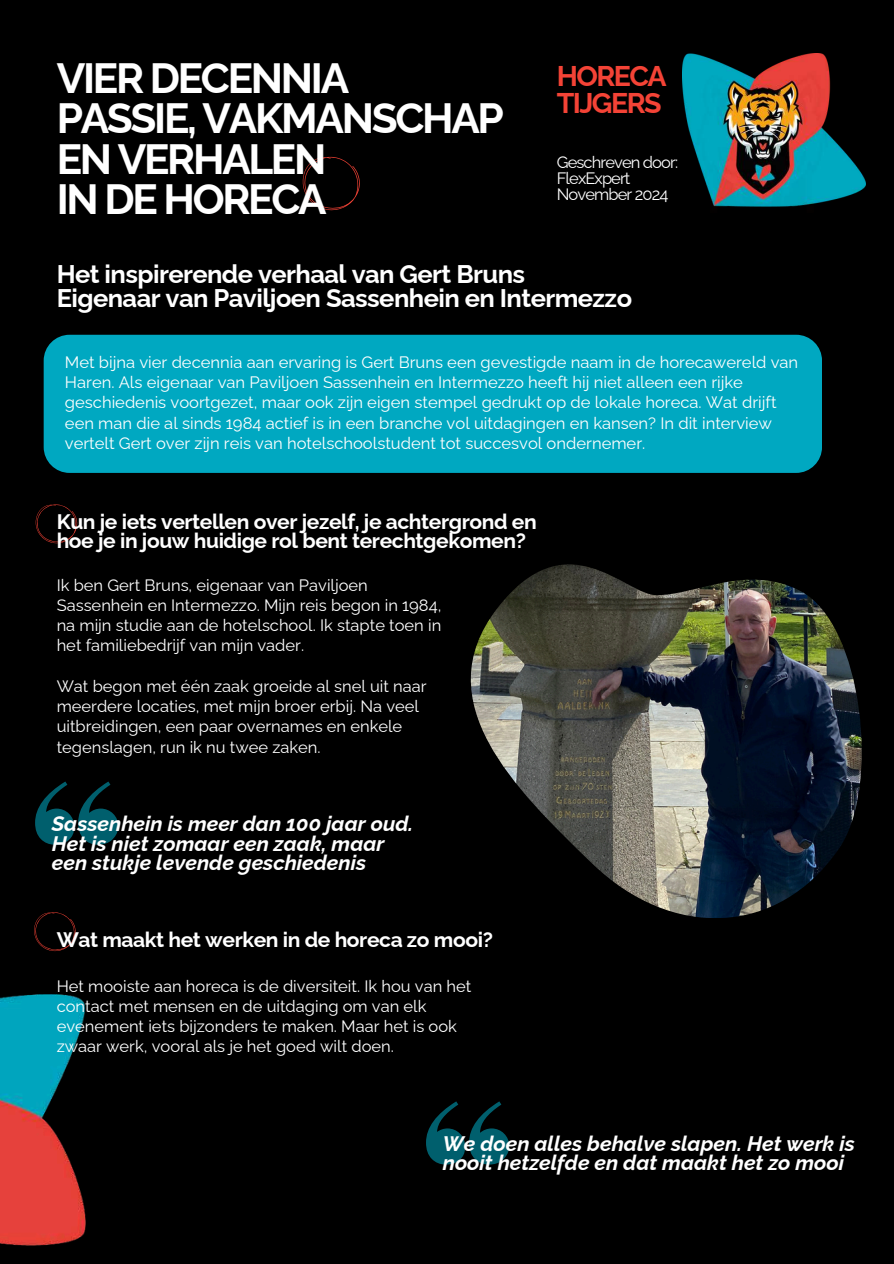
<style>
.page{position:relative;width:894px;height:1264px;background:#fff}
.page>*{position:absolute;margin:0;border:0;box-sizing:border-box;transform-origin:0 0}
.t1{font:700 42.3px/40.3px "Raleway";letter-spacing:-.055em;color:#fff}
.t2{font:700 28.5px/27px "Raleway";letter-spacing:-.055em;color:#f44336}
.t3{font:700 25.5px/23.7px "Raleway";letter-spacing:-.02em;color:#fff}
.t4{font:italic 700 21px/19.2px "Raleway";color:#fff}
.t5{font:700 21px/19.2px "Raleway";letter-spacing:-.02em;color:#fff}
.t6{font:16.5px/20.2px "Raleway";color:#fff}
.t7{font:16.5px/15.8px "Raleway";letter-spacing:-.055em;color:#fff}
</style>
<div class="page">
<div style="left:0;top:0;width:893px;height:1263px;background:#000"></div>
<div style="left:44px;top:335px;width:777px;height:138px;background:#00a8c1;border-radius:26px"></div>
<svg style="left:302px;top:157px;width:58px;height:53px"></svg>
<img style="left:0;top:951px;width:86px;height:295px">
<svg style="left:35px;top:504px;width:42px;height:39px"></svg>
<img style="left:470px;top:564px;width:391px;height:353px">
<img style="left:682px;top:54px;width:182px;height:153px">
<svg style="left:426px;top:1101px;width:83px;height:63px"></svg>
<svg style="left:34px;top:912px;width:42px;height:39px"></svg>
<svg style="left:35px;top:781px;width:83px;height:63px"></svg>
<h1 class="t1" style="left:57px;top:53px;width:448px">VIER DECENNIA<br>PASSIE, VAKMANSCHAP<br>EN VERHALEN<br>IN DE HORECA</h1>
<h2 class="t2" style="left:556px;top:59px;width:111px">HORECA<br>TIJGERS</h2>
<p class="t7" style="left:556px;top:153px;width:123px">Geschreven door:<br>FlexExpert<br>November 2024</p>
<h3 class="t3" style="left:57px;top:259px;width:576px">Het inspirerende verhaal van Gert Bruns<br>Eigenaar van Paviljoen Sassenhein en Intermezzo</h3>
<p class="t6" style="left:65px;top:350px;width:734px">Met bijna vier decennia aan ervaring is Gert Bruns een gevestigde naam in de horecawereld van Haren. Als eigenaar van Paviljoen Sassenhein en Intermezzo heeft hij niet alleen een rijke geschiedenis voortgezet, maar ook zijn eigen stempel gedrukt op de lokale horeca. Wat drijft een man die al sinds 1984 actief is in een branche vol uitdagingen en kansen? In dit interview vertelt Gert over zijn reis van hotelschoolstudent tot succesvol ondernemer.</p>
<p class="t5" style="left:57px;top:510px;width:481px">Kun je iets vertellen over jezelf, je achtergrond en hoe je in jouw huidige rol bent terechtgekomen?</p>
<p class="t6" style="left:57px;top:572px;width:386px">Ik ben Gert Bruns, eigenaar van Paviljoen Sassenhein en Intermezzo. Mijn reis begon in 1984, na mijn studie aan de hotelschool. Ik stapte toen in het familiebedrijf van mijn vader.</p>
<p class="t6" style="left:57px;top:674px;width:371px">Wat begon met één zaak groeide al snel uit naar meerdere locaties, met mijn broer erbij. Na veel uitbreidingen, een paar overnames en enkele tegenslagen, run ik nu twee zaken.</p>
<p class="t4" style="left:52px;top:812px;width:363px">Sassenhein is meer dan 100 jaar oud.<br>Het is niet zomaar een zaak, maar een stukje levende geschiedenis</p>
<p class="t5" style="left:57px;top:927px;width:437px">Wat maakt het werken in de horeca zo mooi?</p>
<p class="t6" style="left:57px;top:973px;width:416px">Het mooiste aan horeca is de diversiteit. Ik hou van het contact met mensen en de uitdaging om van elk evenement iets bijzonders te maken. Maar het is ook zwaar werk, vooral als je het goed wilt doen.</p>
<p class="t4" style="left:442px;top:1131px;width:413px">We doen alles behalve slapen. Het werk is nooit hetzelfde en dat maakt het zo mooi</p>
</div>
